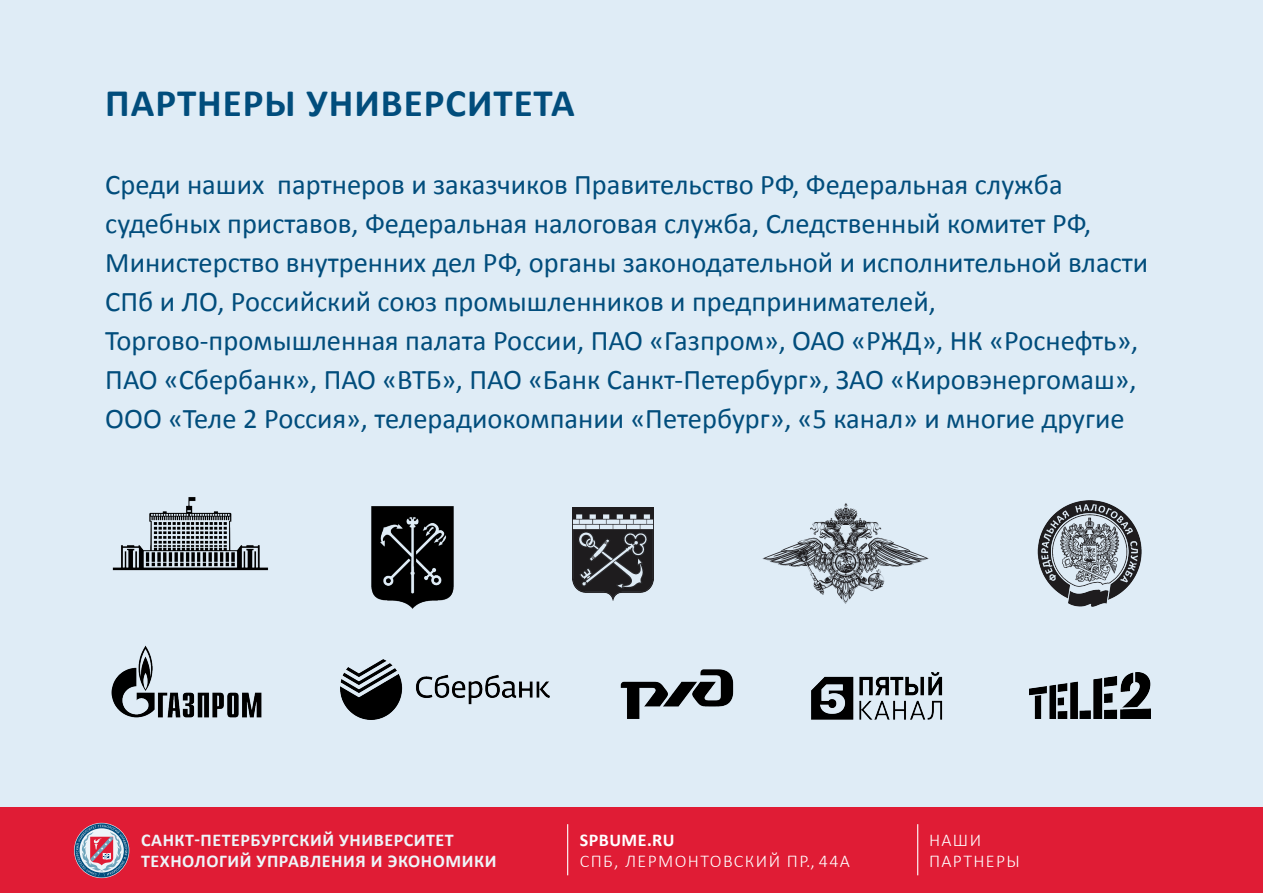
<style>
.page{position:relative;width:1263px;height:893px;background:#dfecf6}
.page>*{position:absolute;margin:0;border:0;box-sizing:border-box;transform-origin:0 0}
.t1{font:700 39px "Calibri";letter-spacing:.025em;color:#014d7c}
.t2{font:28.5px/39px "Calibri";color:#014d7c}
.t3{font:700 18px/21px "Calibri";letter-spacing:.03em;color:#eef5f9}
.t4{font:300 18px/21px "Calibri";letter-spacing:.075em;color:#fff}
.t5{font:700 18px "Calibri";letter-spacing:.025em;color:#fff}
</style>
<div class="page">
<div style="left:0;top:808px;width:1263px;height:85px;background:#e01c35"></div>
<svg style="left:75px;top:823px;width:54px;height:54px"></svg>
<hr style="left:917px;top:824px;width:1px;height:51px;background:#fff">
<hr style="left:567px;top:824px;width:1px;height:51px;background:#fff">
<img style="left:1029px;top:673px;width:122px;height:46px">
<img style="left:111px;top:645px;width:151px;height:73px">
<img style="left:112px;top:497px;width:157px;height:74px">
<img style="left:811px;top:672px;width:132px;height:48px">
<img style="left:341px;top:660px;width:208px;height:59px">
<img style="left:620px;top:669px;width:114px;height:50px">
<img style="left:572px;top:507px;width:82px;height:94px">
<img style="left:762px;top:503px;width:167px;height:101px">
<img style="left:1037px;top:500px;width:105px;height:107px">
<img style="left:371px;top:506px;width:83px;height:103px">
<h1 class="t1" style="left:105px;top:79px;width:471px">ПАРТНЕРЫ УНИВЕРСИТЕТА</h1>
<p class="t2" style="left:105px;top:164px;width:1044px">Среди наших партнеров и заказчиков Правительство РФ, Федеральная служба судебных приставов, Федеральная налоговая служба, Следственный комитет РФ, Министерство внутренних дел РФ, органы законодательной и исполнительной власти СПб и ЛО, Российский союз промышленников и предпринимателей, Торгово-промышленная палата России, ПАО «Газпром», ОАО «РЖД», НК «Роснефть», ПАО «Сбербанк», ПАО «ВТБ», ПАО «Банк Санкт-Петербург», ЗАО «Кировэнергомаш», ООО «Теле 2 Россия», телерадиокомпании «Петербург», «5 канал» и многие другие</p>
<p class="t3" style="left:141px;top:828px;width:357px">САНКТ-ПЕТЕРБУРГСКИЙ УНИВЕРСИТЕТ<br>ТЕХНОЛОГИЙ УПРАВЛЕНИЯ И ЭКОНОМИКИ</p>
<p class="t4" style="left:929px;top:829px;width:92px">НАШИ<br>ПАРТНЕРЫ</p>
<p class="t5" style="left:580px;top:829px;width:96px">SPBUME.RU</p>
<p class="t4" style="left:580px;top:850px;width:272px">СПБ, ЛЕРМОНТОВСКИЙ ПР., 44А</p>
</div>
